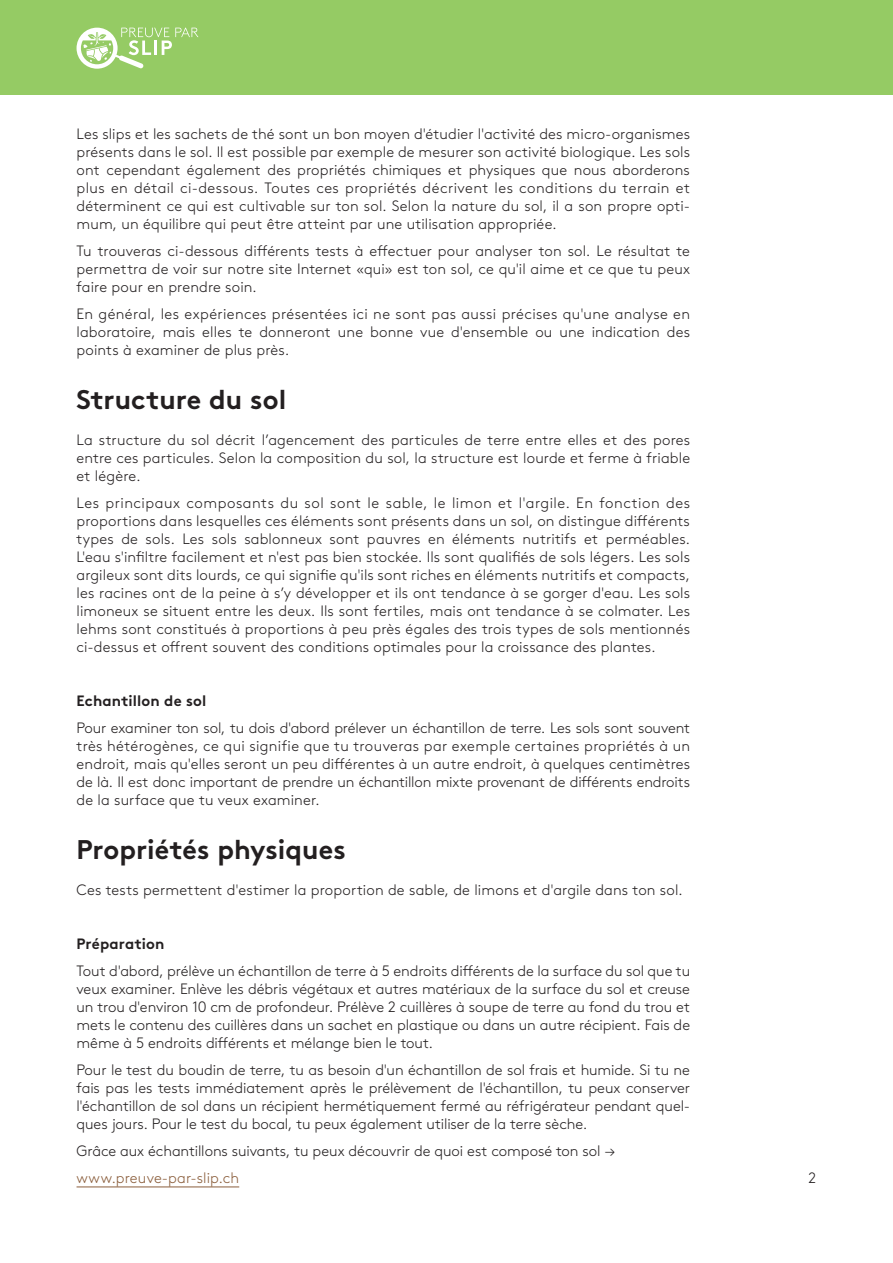
<style>
.page{position:relative;width:893px;height:1263px;background:#fff}
.page>*{position:absolute;margin:0;border:0;box-sizing:border-box;transform-origin:0 0}
.t1{font:700 27px "Brown Std";color:#231f20}
.t2{font:300 15px/18px "Brown Std";letter-spacing:.005em;color:#231f20;text-align:justify}
.t3{font:700 15px "Brown Std";letter-spacing:.005em;color:#231f20}
.t4{font:300 15px "Brown Std";letter-spacing:.01em;color:#8a5d3b}
</style>
<div class="page">
<hr style="left:77px;top:1186px;width:162px;height:1px;background:#8a5d3b">
<div style="left:0;top:0;width:893px;height:94px;background:#95cb64"></div>
<svg style="left:77px;top:28px;width:121px;height:41px"></svg>
<p class="t2" style="left:77px;top:125px;width:615px">Les slips et les sachets de thé sont un bon moyen d'étudier l'activité des micro-organismes présents dans le sol. Il est possible par exemple de mesurer son activité biologique. Les sols ont cependant également des propriétés chimiques et physiques que nous aborderons plus en détail ci-dessous. Toutes ces propriétés décrivent les conditions du terrain et déterminent ce qui est cultivable sur ton sol. Selon la nature du sol, il a son propre opti&shy;mum, un équilibre qui peut être atteint par une utilisation appropriée.</p>
<p class="t2" style="left:77px;top:242px;width:615px">Tu trouveras ci-dessous différents tests à effectuer pour analyser ton sol. Le résultat te permettra de voir sur notre site Internet «qui» est ton sol, ce qu'il aime et ce que tu peux faire pour en prendre soin.</p>
<p class="t2" style="left:77px;top:305px;width:615px">En général, les expériences présentées ici ne sont pas aussi précises qu'une analyse en laboratoire, mais elles te donneront une bonne vue d'ensemble ou une indication des points à examiner de plus près.</p>
<h1 class="t1" style="left:77px;top:383px;width:211px">Structure du sol</h1>
<p class="t2" style="left:77px;top:431px;width:615px">La structure du sol décrit l’agencement des particules de terre entre elles et des pores entre ces particules. Selon la composition du sol, la structure est lourde et ferme à friable et légère.</p>
<p class="t2" style="left:77px;top:494px;width:615px">Les principaux composants du sol sont le sable, le limon et l'argile. En fonction des proportions dans lesquelles ces éléments sont présents dans un sol, on distingue différents types de sols. Les sols sablonneux sont pauvres en éléments nutritifs et perméables.<br>L'eau s'infiltre facilement et n'est pas bien stockée. Ils sont qualifiés de sols légers. Les sols argileux sont dits lourds, ce qui signifie qu'ils sont riches en éléments nutritifs et compacts, les racines ont de la peine à s’y développer et ils ont tendance à se gorger d'eau. Les sols limoneux se situent entre les deux. Ils sont fertiles, mais ont tendance à se colmater. Les lehms sont constitués à proportions à peu près égales des trois types de sols mentionnés ci-dessus et offrent souvent des conditions optimales pour la croissance des plantes.</p>
<p class="t3" style="left:77px;top:692px;width:131px">Echantillon de sol</p>
<p class="t2" style="left:77px;top:719px;width:615px">Pour examiner ton sol, tu dois d'abord prélever un échantillon de terre. Les sols sont souvent très hétérogènes, ce qui signifie que tu trouveras par exemple certaines propriétés à un endroit, mais qu'elles seront un peu différentes à un autre endroit, à quelques centimètres de là. Il est donc important de prendre un échantillon mixte provenant de différents endroits de la surface que tu veux examiner.</p>
<h1 class="t1" style="left:77px;top:833px;width:271px">Propriétés physiques</h1>
<p class="t2" style="left:77px;top:881px;width:608px">Ces tests permettent d'estimer la proportion de sable, de limons et d'argile dans ton sol.</p>
<p class="t3" style="left:77px;top:935px;width:89px">Préparation</p>
<p class="t2" style="left:77px;top:962px;width:615px">Tout d'abord, prélève un échantillon de terre à 5 endroits différents de la surface du sol que tu veux examiner. Enlève les débris végétaux et autres matériaux de la surface du sol et creuse un trou d'environ 10 cm de profondeur. Prélève 2 cuillères à soupe de terre au fond du trou et mets le contenu des cuillères dans un sachet en plastique ou dans un autre récipient. Fais de même à 5 endroits différents et mélange bien le tout.</p>
<p class="t2" style="left:77px;top:1061px;width:615px">Pour le test du boudin de terre, tu as besoin d'un échantillon de sol frais et humide. Si tu ne fais pas les tests immédiatement après le prélèvement de l'échantillon, tu peux conserver l'échantillon de sol dans un récipient hermétiquement fermé au réfrigérateur pendant quel&shy;ques jours. Pour le test du bocal, tu peux également utiliser de la terre sèche.</p>
<p class="t2" style="left:77px;top:1142px;width:540px">Grâce aux échantillons suivants, tu peux découvrir de quoi est composé ton sol →</p>
<p class="t4" style="left:77px;top:1169px;width:164px">www.preuve-par-slip.ch</p>
<p class="t2" style="left:809px;top:1169px;width:9px">2</p>
</div>
